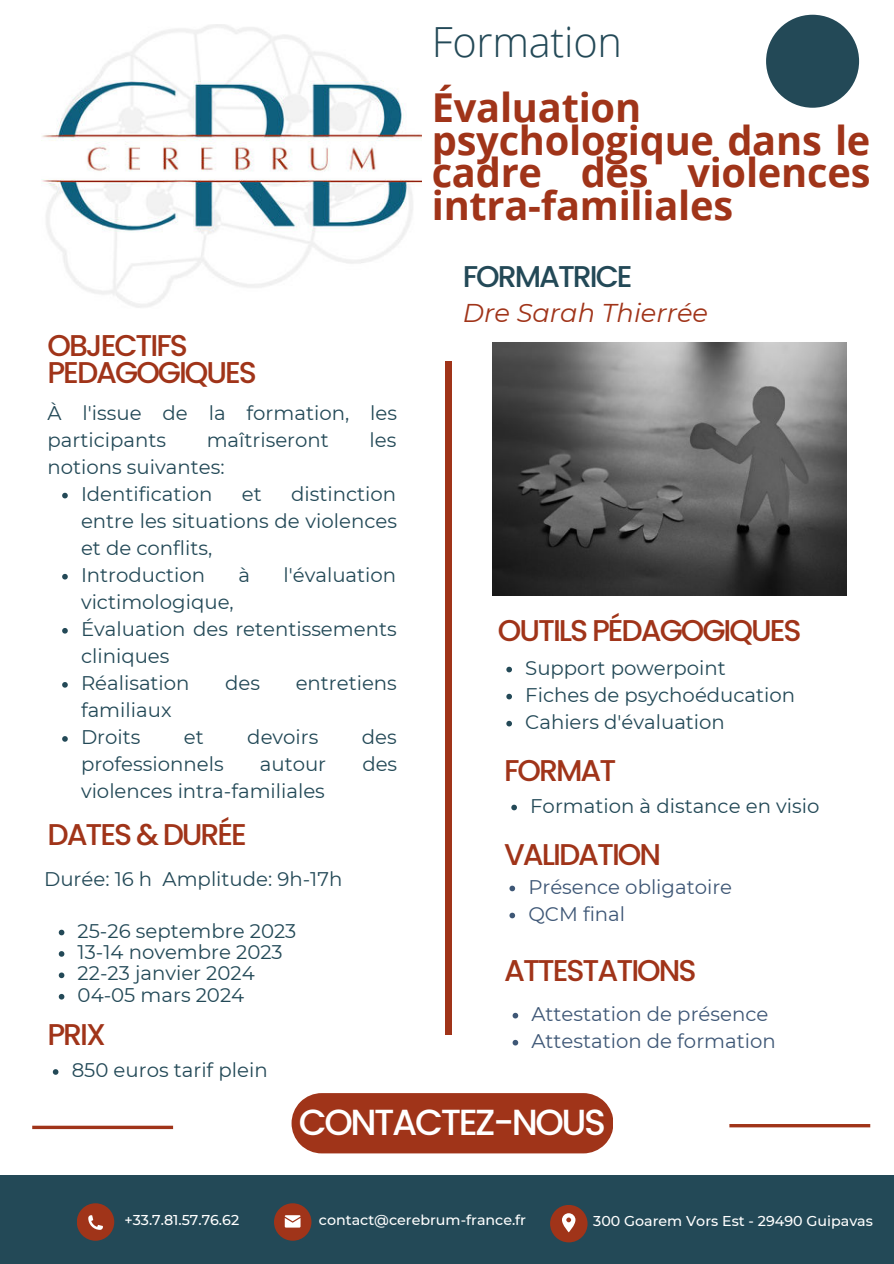
<style>
.page{position:relative;width:894px;height:1264px;background:#fff}
.page>*{position:absolute;margin:0;border:0;box-sizing:border-box;transform-origin:0 0}
.t1{font:300 41.55px "Open Sans";letter-spacing:-.005em;color:#234957}
.t2{font:700 39.75px/32.7px "Open Sans";letter-spacing:-.005em;color:#a03419}
.t3{font:500 36.3px "Poppins";letter-spacing:-.07em;color:#fff}
.t4{font:500 30px/27px "Poppins";letter-spacing:-.07em;color:#a03419}
.t5{font:500 30px "Poppins";letter-spacing:-.07em;color:#234957}
.t6{font:italic 25.65px "Montserrat";color:#a03419}
.t7{font:19.65px/27px "Montserrat";color:#234957}
.t8{font:19.65px/27px "Montserrat";color:#3e5776}
.t9{font:500 14.25px "Montserrat";color:#fff}
</style>
<div class="page">
<img style="left:41px;top:24px;width:380px;height:284px">
<div style="left:0;top:1175px;width:893px;height:88px;background:#234957"></div>
<div style="left:291px;top:1093px;width:322px;height:60px;background:#a03419"></div>
<div style="left:765px;top:15px;width:93px;height:93px;background:#234957;border-radius:50%"></div>
<div style="left:77px;top:1203px;width:37px;height:37px;background:#a03419;border-radius:50%"></div>
<div style="left:274px;top:1203px;width:37px;height:37px;background:#a03419;border-radius:50%"></div>
<div style="left:550px;top:1204px;width:37px;height:38px;background:#a03419;border-radius:50%"></div>
<svg style="left:88px;top:1215px;width:15px;height:14px"></svg>
<svg style="left:285px;top:1215px;width:15px;height:12px"></svg>
<svg style="left:562px;top:1213px;width:13px;height:19px"></svg>
<svg style="left:32px;top:1125px;width:141px;height:4px"></svg>
<img style="left:493px;top:342px;width:353px;height:254px">
<svg style="left:729px;top:1124px;width:141px;height:3px"></svg>
<div style="left:445px;top:361px;width:7px;height:673px;background:#a03419"></div>
<svg style="left:59px;top:929px;width:5px;height:6px"></svg>
<svg style="left:59px;top:951px;width:5px;height:5px"></svg>
<svg style="left:59px;top:972px;width:5px;height:6px"></svg>
<svg style="left:59px;top:993px;width:5px;height:6px"></svg>
<svg style="left:512px;top:1012px;width:6px;height:6px"></svg>
<svg style="left:512px;top:1039px;width:6px;height:6px"></svg>
<svg style="left:62px;top:493px;width:6px;height:5px"></svg>
<svg style="left:62px;top:574px;width:6px;height:5px"></svg>
<svg style="left:62px;top:628px;width:6px;height:5px"></svg>
<svg style="left:62px;top:682px;width:6px;height:5px"></svg>
<svg style="left:62px;top:736px;width:6px;height:5px"></svg>
<svg style="left:506px;top:666px;width:6px;height:6px"></svg>
<svg style="left:506px;top:693px;width:6px;height:6px"></svg>
<svg style="left:506px;top:720px;width:6px;height:6px"></svg>
<svg style="left:509px;top:885px;width:6px;height:6px"></svg>
<svg style="left:509px;top:912px;width:6px;height:6px"></svg>
<svg style="left:511px;top:804px;width:6px;height:6px"></svg>
<svg style="left:53px;top:1069px;width:5px;height:5px"></svg>
<h1 class="t1" style="left:431px;top:13px;width:192px">Formation</h1>
<h2 class="t2" style="left:431px;top:90px;width:440px">Évaluation psychologique dans le cadre des violences intra-familiales</h2>
<h3 class="t4" style="left:47px;top:332px;width:211px">OBJECTIFS<br>PEDAGOGIQUES</h3>
<p class="t7" style="left:47px;top:398px;width:351px">À l'issue de la formation, les participants</p>
<p class="t7" style="left:207px;top:425px;width:124px">maîtriseront</p>
<p class="t7" style="left:369px;top:425px;width:28px">les</p>
<p class="t7" style="left:47px;top:452px;width:178px">notions suivantes:</p>
<p class="t7" style="left:81px;top:479px;width:133px">Identification</p>
<p class="t7" style="left:242px;top:479px;width:21px">et</p>
<p class="t7" style="left:81px;top:479px;width:317px;text-indent:210px">distinction entre les situations de violences et de conflits,<br>Introduction</p>
<p class="t7" style="left:238px;top:560px;width:13px">à</p>
<p class="t7" style="left:283px;top:560px;width:114px">l'évaluation</p>
<p class="t7" style="left:81px;top:587px;width:317px">victimologique,<br>Évaluation des retentissements cliniques<br>Réalisation</p>
<p class="t7" style="left:225px;top:668px;width:36px">des</p>
<p class="t7" style="left:295px;top:668px;width:103px">entretiens</p>
<p class="t7" style="left:81px;top:695px;width:92px">familiaux<br>Droits</p>
<p class="t7" style="left:184px;top:722px;width:21px">et</p>
<p class="t7" style="left:247px;top:722px;width:73px">devoirs</p>
<p class="t7" style="left:362px;top:722px;width:36px">des</p>
<p class="t7" style="left:81px;top:749px;width:144px">professionnels</p>
<p class="t7" style="left:260px;top:749px;width:68px">autour</p>
<p class="t7" style="left:362px;top:749px;width:36px">des</p>
<p class="t7" style="left:81px;top:777px;width:245px">violences intra-familiales</p>
<h3 class="t4" style="left:47px;top:821px;width:201px">DATES &amp; DURÉE</h3>
<p class="t7" style="left:44px;top:864px;width:300px">Durée: 16 h Amplitude: 9h-17h</p>
<p class="t7" style="left:78px;top:919px;width:220px;line-height:21.5px">25-26 septembre 2023<br>13-14 novembre 2023<br>22-23 janvier 2024<br>04-05 mars 2024</p>
<h3 class="t4" style="left:47px;top:1020px;width:60px">PRIX</h3>
<p class="t7" style="left:72px;top:1055px;width:197px">850 euros tarif plein</p>
<h3 class="t5" style="left:462px;top:259px;width:171px">FORMATRICE</h3>
<h3 class="t6" style="left:462px;top:296px;width:247px">Dre Sarah Thierrée</h3>
<h3 class="t4" style="left:498px;top:617px;width:305px">OUTILS PÉDAGOGIQUES</h3>
<p class="t7" style="left:525px;top:653px;width:271px">Support powerpoint<br>Fiches de psychoéducation<br>Cahiers d'évaluation</p>
<h3 class="t4" style="left:504px;top:757px;width:114px">FORMAT</h3>
<p class="t7" style="left:530px;top:791px;width:291px">Formation à distance en visio</p>
<h3 class="t4" style="left:504px;top:840px;width:158px">VALIDATION</h3>
<p class="t8" style="left:528px;top:872px;width:205px">Présence obligatoire<br>QCM final</p>
<h3 class="t4" style="left:504px;top:956px;width:194px">ATTESTATIONS</h3>
<p class="t8" style="left:531px;top:999px;width:246px">Attestation de présence<br>Attestation de formation</p>
<h3 class="t3" style="left:299px;top:1101px;width:308px">CONTACTEZ-NOUS</h3>
<p class="t9" style="left:319px;top:1210px;width:209px">contact@cerebrum-france.fr</p>
<p class="t9" style="left:124px;top:1210px;width:116px">+33.7.81.57.76.62</p>
<p class="t9" style="left:593px;top:1210px;width:281px">300 Goarem Vors Est - 29490 Guipavas</p>
</div>
